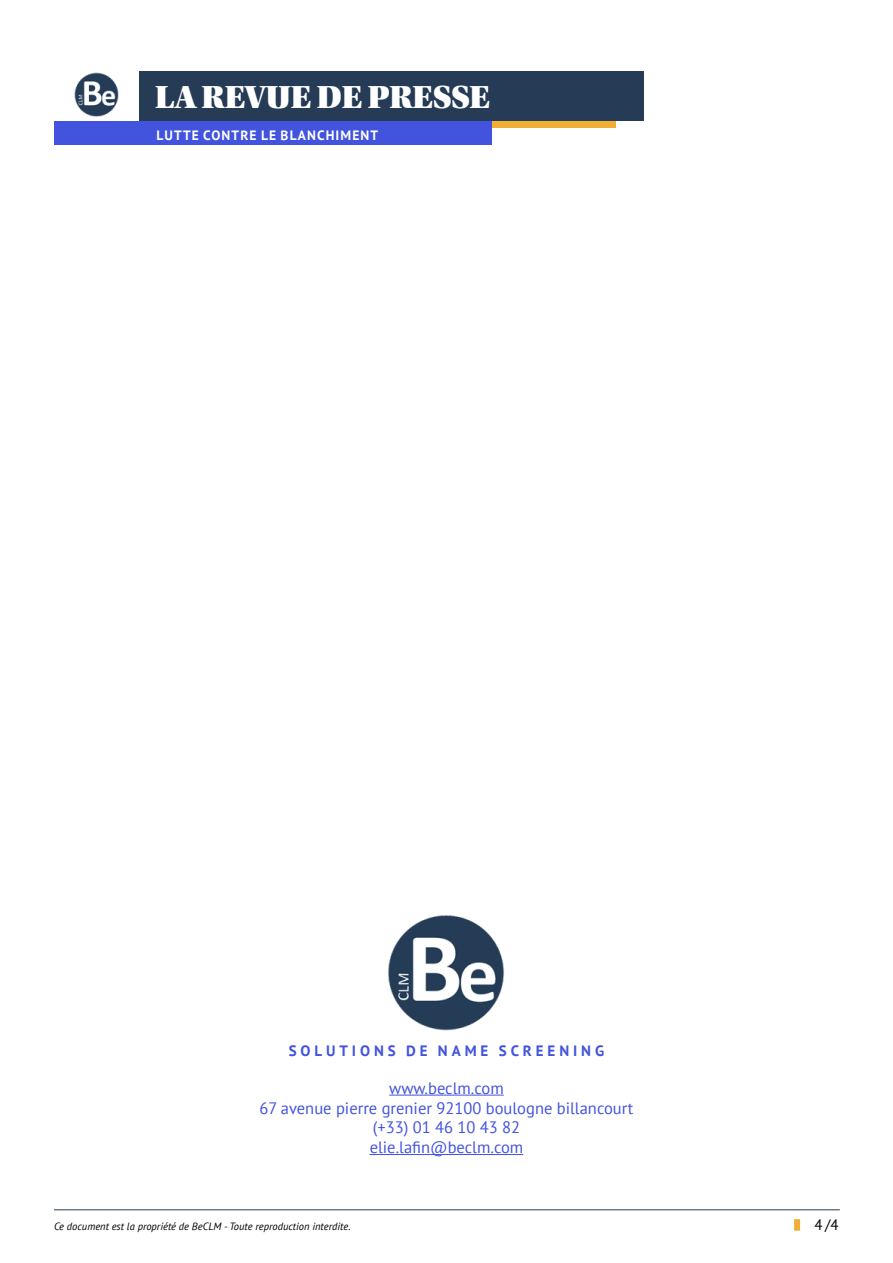
<style>
.page{position:relative;width:893px;height:1263px;background:#fff}
.page>*{position:absolute;margin:0;border:0;box-sizing:border-box;transform-origin:0 0}
.t1{font:33.75px "Utopia Std Black Headline";color:#fff}
.t2{font:16.5px/19.8px "PT Sans";color:#4253de;text-align:center}
.t3{font:700 15px "PT Sans";letter-spacing:.26em;color:#4253de}
.t4{font:15px "PT Sans";color:#000}
.t5{font:700 13.5px "PT Sans";letter-spacing:.08em;color:#fff}
.t6{font:italic 10.5px "PT Sans";color:#000}
</style>
<div class="page">
<hr style="left:54px;top:1209px;width:786px;height:1px;background:#263c56">
<div style="left:794px;top:1219px;width:6px;height:12px;background:#f1ae34"></div>
<div style="left:492px;top:121px;width:124px;height:7px;background:#f1ae34"></div>
<div style="left:55px;top:121px;width:437px;height:24px;background:#4253de"></div>
<div style="left:139px;top:71px;width:504px;height:50px;background:#263c56"></div>
<img style="left:74px;top:72px;width:45px;height:45px">
<img style="left:388px;top:915px;width:117px;height:116px">
<hr style="left:389px;top:1095px;width:115px;height:1px;background:#4253de">
<hr style="left:370px;top:1154px;width:153px;height:1px;background:#4253de">
<h1 class="t1" style="left:155px;top:80px;width:336px">LA REVUE DE PRESSE</h1>
<p class="t5" style="left:157px;top:126px;width:223px">LUTTE CONTRE LE BLANCHIMENT</p>
<p class="t3" style="left:289px;top:1041px;width:317px">SOLUTIONS DE NAME SCREENING</p>
<p class="t2" style="left:259px;top:1078px;width:376px">www.beclm.com<br>67 avenue pierre grenier 92100 boulogne billancourt (+33) 01 46 10 43 82<br>elie.lafin@beclm.com</p>
<p class="t6" style="left:54px;top:1219px;width:298px">Ce document est la propriété de BeCLM - Toute reproduction interdite.</p>
<p class="t4" style="left:814px;top:1215px;width:26px">4/4</p>
</div>
